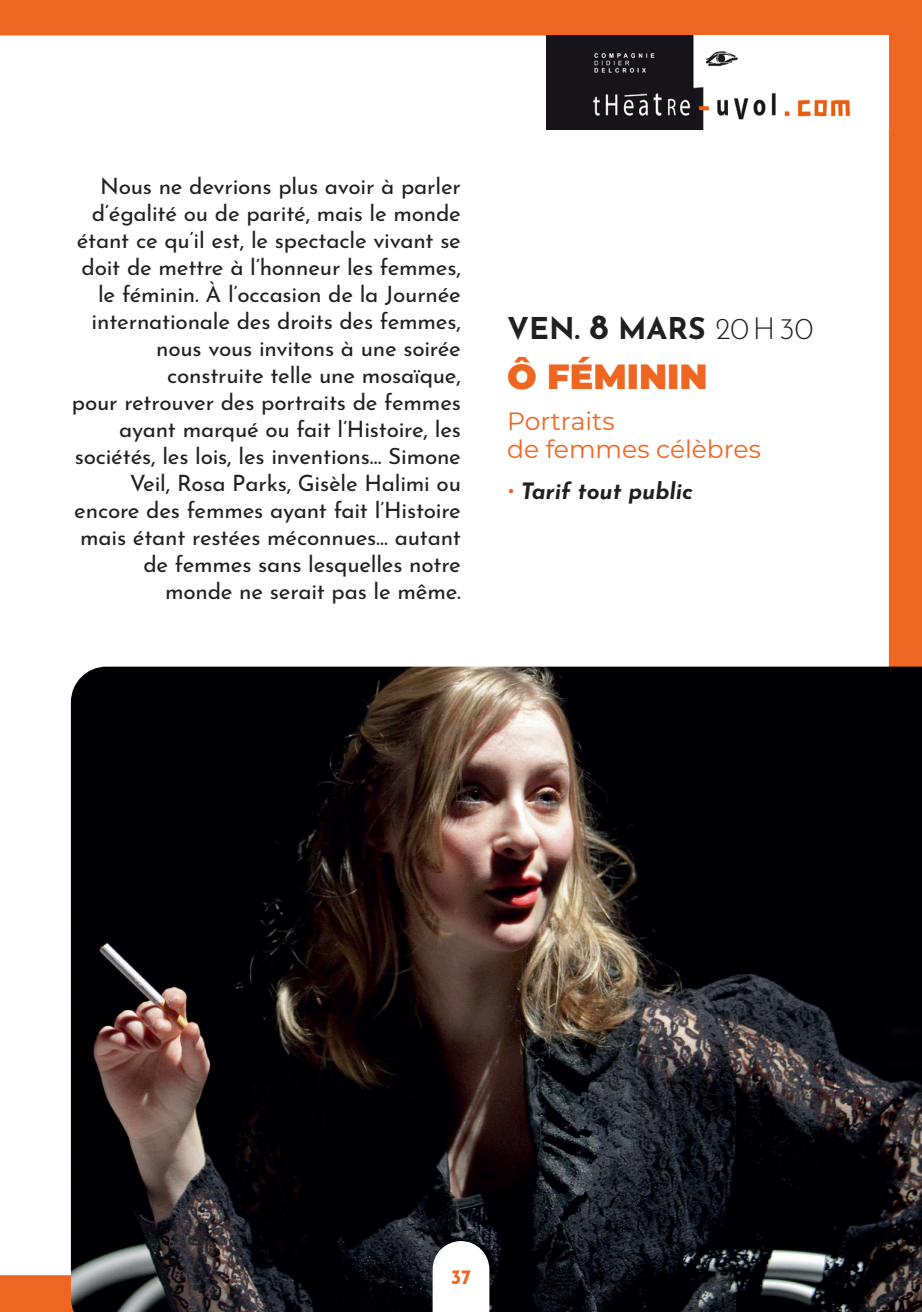
<style>
.page{position:relative;width:922px;height:1312px;background:#fff}
.page>*{position:absolute;margin:0;border:0;box-sizing:border-box;transform-origin:0 0}
.t1{font:900 35px "Montserrat";color:#ef6622}
.t2{font:700 30px "Josefin Sans";color:#231f20}
.t3{font:25px/27.5px "Montserrat";color:#ef6622}
.t4{font:22.5px/27px "Josefin Sans";letter-spacing:-.01em;color:#231f20;text-align:right}
.t5{font:italic 700 22.5px "Josefin Sans";color:#231f20}
.t6{font:700 20px "Josefin Sans";color:#ef6622}
.s1{font-size:35px}
.s2{font-weight:300}
.s3{font-family:"Montserrat";color:#ef6622}
</style>
<div class="page">
<div style="left:0;top:0;width:921px;height:1311px;background:#ef6622"></div>
<div style="left:0;top:35px;width:888px;height:1239px;background:#fff"></div>
<img style="left:546px;top:35px;width:342px;height:94px">
<img style="left:71px;top:666px;width:850px;height:645px">
<svg style="left:432px;top:1240px;width:57px;height:71px;background:#e5e5e6"></svg>
<p class="t4" style="left:72px;top:170px;width:390px">Nous ne devrions plus avoir à parler d’égalité ou de parité, mais le monde étant ce qu’il est, le spectacle vivant se doit de mettre à l’honneur les femmes, le féminin. À l’occasion de la Journée internationale des droits des femmes, nous vous invitons à une soirée construite telle une mosaïque,<br>pour retrouver des portraits de femmes ayant marqué ou fait l’Histoire, les sociétés, les lois, les inventions… Simone Veil, Rosa Parks, Gisèle Halimi ou encore des femmes ayant fait l’Histoire mais étant restées méconnues… autant de femmes sans lesquelles notre monde ne serait pas le même.</p>
<p class="t2" style="left:507px;top:302px;width:308px">VEN. <span class="s1">8</span> MARS <span class="s2">20H30</span></p>
<p class="t1" style="left:507px;top:350px;width:202px">Ô FÉMININ</p>
<p class="t3" style="left:507px;top:406px;width:255px">Portraits<br>de femmes célèbres</p>
<p class="t5" style="left:507px;top:471px;width:187px"><span class="s3">∙</span> Tarif tout public</p>
<p class="t6" style="left:450px;top:1258px;width:22px">37</p>
</div>
